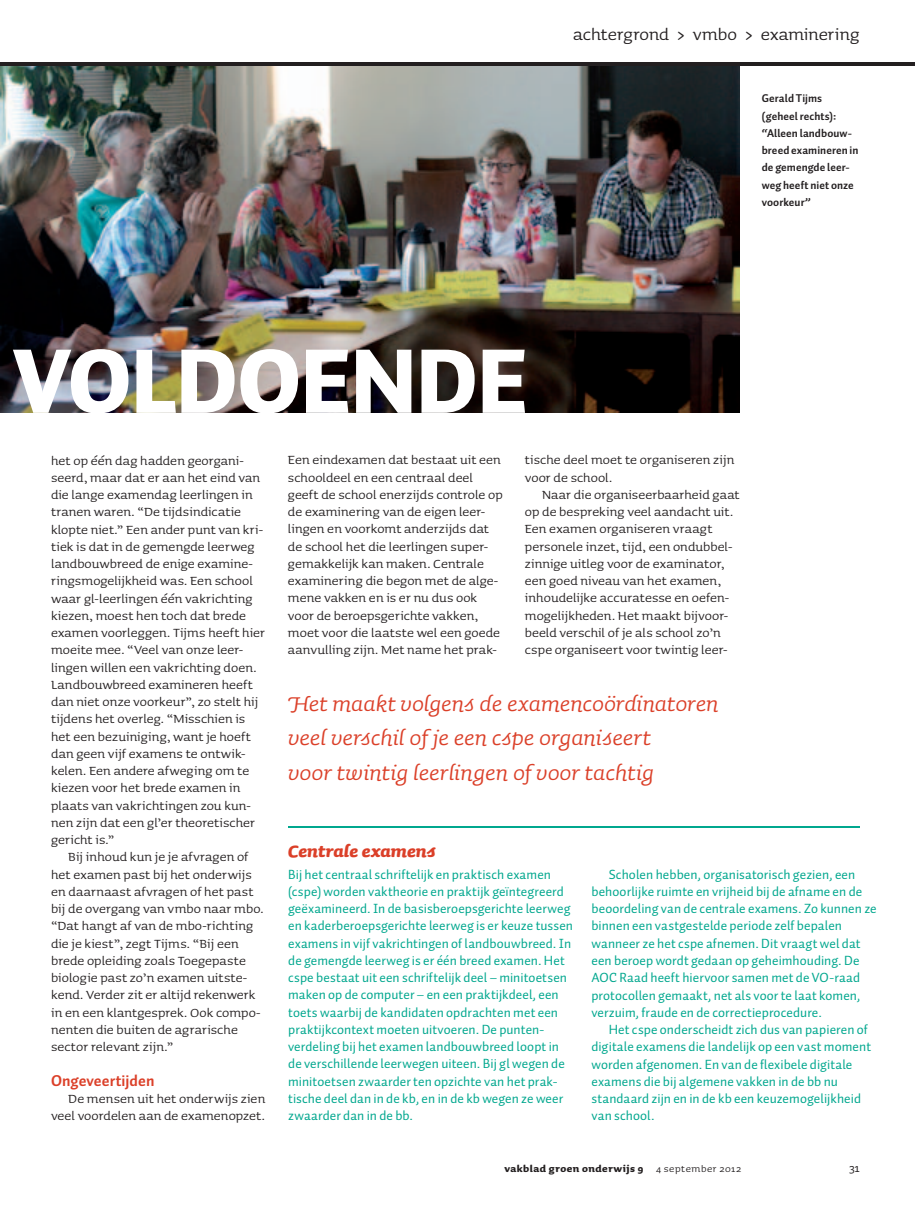
<style>
.page{position:relative;width:915px;height:1212px;background:#fff}
.page>*{position:absolute;margin:0;border:0;box-sizing:border-box;transform-origin:0 0}
.t1{font:900 90px "Auto 1";color:#fff}
.t2{font:27px/34.5px "Sauna Italic Swash";letter-spacing:-.005em;color:#db3f28}
.t3{font:21px "Sauna";color:#231f20}
.t4{font:21px "Sauna Bold Italic Swash";color:#db3f28}
.t5{font:15.75px/17.2px "Sauna";letter-spacing:.005em;color:#231f20}
.t6{font:700 15.75px "Auto 1";letter-spacing:.005em;color:#db3f28}
.t7{font:15px "Sauna";color:#231f20}
.t8{font:13.5px/17.2px "Auto 1";letter-spacing:.005em;color:#00a78e}
.t9{font:700 12px "Sauna";letter-spacing:.04em;color:#231f20}
.t10{font:700 11.25px/17.2px "Auto 1";letter-spacing:.01em;color:#231f20}
.s1{font-weight:400}
</style>
<div class="page">
<img style="left:0;top:65px;width:739px;height:347px">
<hr style="left:288px;top:826px;width:571px;height:1px;background:#00a78e">
<hr style="left:0;top:62px;width:914px;height:3px;background:#231f20">
<h3 class="t3" style="left:573px;top:23px;width:288px">achtergrond &gt; vmbo &gt; examinering</h3>
<h1 class="t1" style="left:14px;top:324px;width:515px">VoLDoENDE</h1>
<p class="t10" style="left:761px;top:90px;width:98px">Gerald Tijms (geheel rechts): “Alleen landbouw&shy;breed examineren in de gemengde leer&shy;weg heeft niet onze voorkeur”</p>
<p class="t5" style="left:51px;top:452px;width:215px">het op één dag hadden georgani&shy;seerd, maar dat er aan het eind van die lange examendag leerlingen in tranen waren. “De tijdsindicatie klopte niet.” Een ander punt van kri&shy;tiek is dat in de gemengde leerweg landbouwbreed de enige examine&shy;ringsmogelijkheid was. Een school waar gl-leerlingen één vakrichting kiezen, moest hen toch dat brede examen voorleggen. Tijms heeft hier moeite mee. “Veel van onze leer&shy;lingen willen een vakrichting doen.<br>Landbouwbreed examineren heeft dan niet onze voorkeur”, zo stelt hij tijdens het overleg. “Misschien is het een bezuiniging, want je hoeft dan geen vijf examens te ontwik&shy;kelen. Een andere afweging om te kiezen voor het brede examen in plaats van vakrichtingen zou kun&shy;nen zijn dat een gl’er theoretischer gericht is.”</p>
<p class="t5" style="left:51px;top:848px;width:214px;text-indent:17px">Bij inhoud kun je je afvragen of het examen past bij het onderwijs en daarnaast afvragen of het past bij de overgang van vmbo naar mbo. “Dat hangt af van de mbo-richting die je kiest”, zegt Tijms. “Bij een brede opleiding zoals Toegepaste biologie past zo’n examen uitste&shy;kend. Verder zit er altijd rekenwerk in en een klantgesprek. Ook compo&shy;nenten die buiten de agrarische sector relevant zijn.”</p>
<p class="t6" style="left:51px;top:1070px;width:105px">Ongeveertijden</p>
<p class="t5" style="left:51px;top:1090px;width:216px;text-align:right">De mensen uit het onderwijs zien veel voordelen aan de examenopzet.</p>
<p class="t5" style="left:288px;top:452px;width:216px">Een eindexamen dat bestaat uit een schooldeel en een centraal deel geeft de school enerzijds controle op de examinering van de eigen leer&shy;lingen en voorkomt anderzijds dat de school het die leerlingen super&shy;gemakkelijk kan maken. Centrale examinering die begon met de alge&shy;mene vakken en is er nu dus ook voor de beroepsgerichte vakken, moet voor die laatste wel een goede aanvulling zijn. Met name het prak-</p>
<p class="t5" style="left:524px;top:451px;width:211px">tische deel moet te organiseren zijn voor de school.</p>
<p class="t5" style="left:524px;top:486px;width:216px;text-indent:17px">Naar die organiseerbaarheid gaat op de bespreking veel aandacht uit.<br>Een examen organiseren vraagt personele inzet, tijd, een ondubbel&shy;zinnige uitleg voor de examinator, een goed niveau van het examen, inhoudelijke accuratesse en oefen&shy;mogelijkheden. Het maakt bijvoor&shy;beeld verschil of je als school zo’n cspe organiseert voor twintig leer-</p>
<h2 class="t2" style="left:288px;top:686px;width:432px">Het maakt volgens de examen coör di na toren veel ver schil of je een cspe organiseert<br>voor twintig leerlingen of voor tachtig</h2>
<h3 class="t4" style="left:288px;top:840px;width:149px">Centrale examens</h3>
<p class="t8" style="left:288px;top:865px;width:286px">Bij het centraal schriftelijk en praktisch examen (cspe) worden vaktheorie en praktijk geïntegreerd geëxamineerd. In de basisberoepsgerichte leerweg en kaderberoepsgerichte leerweg is er keuze tussen examens in vijf vakrichtingen of landbouwbreed. In de gemengde leerweg is er één breed examen. Het cspe bestaat uit een schriftelijk deel – minitoetsen maken op de computer – en een praktijkdeel, een toets waarbij de kandidaten opdrachten met een praktijkcontext moeten uitvoeren. De punten&shy;verdeling bij het examen landbouwbreed loopt in de verschillende leerwegen uiteen. Bij gl wegen de minitoetsen zwaarder ten opzichte van het prak&shy;tische deel dan in de kb, en in de kb wegen ze weer zwaarder dan in de bb.</p>
<p class="t8" style="left:591px;top:865px;width:287px;text-indent:17px">Scholen hebben, organisatorisch gezien, een behoorlijke ruimte en vrijheid bij de afname en de beoordeling van de centrale examens. Zo kunnen ze binnen een vastgestelde periode zelf bepalen wanneer ze het cspe afnemen. Dit vraagt wel dat een beroep wordt gedaan op geheimhouding. De AOC Raad heeft hiervoor samen met de VO-raad protocollen gemaakt, net als voor te laat komen, verzuim, fraude en de correctieprocedure.</p>
<p class="t8" style="left:591px;top:1020px;width:281px;text-indent:17px">Het cspe onderscheidt zich dus van papieren of digitale examens die landelijk op een vast moment worden afgenomen. En van de flexibele digitale examens die bij algemene vakken in de bb nu standaard zijn en in de kb een keuzemogelijkheid van school.</p>
<p class="t9" style="left:504px;top:1162px;width:238px">vakblad groen onderwijs 9 <span class="s1">4 september 2012</span></p>
<p class="t7" style="left:848px;top:1160px;width:12px">31</p>
</div>
